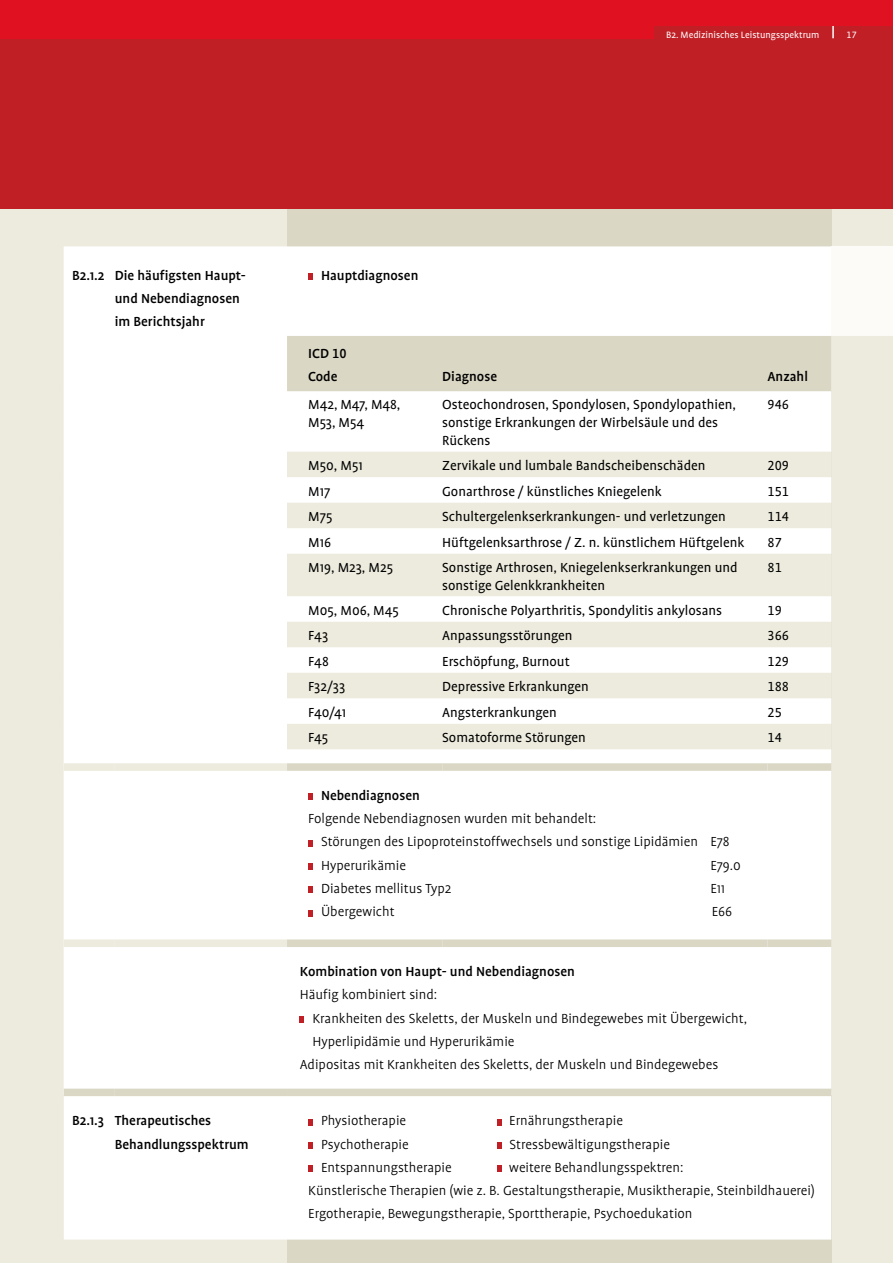
<style>
.page{position:relative;width:893px;height:1263px;background:#edebdd}
.page>*{position:absolute;margin:0;border:0;box-sizing:border-box;transform-origin:0 0}
.t1{font:300 15px/23.2px "Profile";color:#000}
.t2{font:15px/18px "Profile";color:#000}
.t3{font:500 15px/23.2px "Profile";color:#000}
.t4{font:15px "Profile NO";color:#000}
.t5{font:10.5px "Profile";color:#fff}
.t6{font:10.5px "Profile NO";color:#fff}
.s1{font-family:"Profile NO"}
</style>
<div class="page">
<div style="left:287px;top:0;width:544px;height:1263px;background:#dad7c5"></div>
<div style="left:0;top:0;width:893px;height:208px;background:#c11f26"></div>
<hr style="left:832px;top:0;width:2px;height:38px;background:#fff">
<div style="left:0;top:0;width:654px;height:38px;background:#e01222"></div>
<div style="left:549px;top:0;width:344px;height:26px;background:#e01222"></div>
<hr style="left:0;top:0;width:1px;height:1263px;background:#edebdd">
<hr style="left:0;top:0;width:1px;height:38px;background:#e01222">
<div style="left:64px;top:247px;width:767px;height:842px;background:#fff"></div>
<div style="left:831px;top:247px;width:62px;height:89px;background:#fcfbf8"></div>
<div style="left:64px;top:336px;width:767px;height:603px;background:#fff"></div>
<svg style="left:287px;top:336px;width:544px;height:413px;background:#f2f1e9"></svg>
<div style="left:287px;top:939px;width:155px;height:8px;background:#dad7c5"></div>
<div style="left:442px;top:939px;width:325px;height:8px;background:#dad7c5"></div>
<div style="left:767px;top:939px;width:64px;height:8px;background:#dad7c5"></div>
<div style="left:64px;top:939px;width:51px;height:8px;background:#edebdd"></div>
<div style="left:115px;top:939px;width:172px;height:8px;background:#edebdd"></div>
<div style="left:64px;top:763px;width:51px;height:8px;background:#edebdd"></div>
<div style="left:115px;top:763px;width:172px;height:8px;background:#edebdd"></div>
<div style="left:287px;top:763px;width:155px;height:8px;background:#dad7c5"></div>
<div style="left:442px;top:763px;width:325px;height:8px;background:#dad7c5"></div>
<div style="left:767px;top:763px;width:64px;height:8px;background:#dad7c5"></div>
<svg style="left:308px;top:273px;width:5px;height:7px"></svg>
<svg style="left:308px;top:794px;width:5px;height:6px"></svg>
<svg style="left:308px;top:840px;width:5px;height:6px"></svg>
<svg style="left:308px;top:863px;width:5px;height:7px"></svg>
<svg style="left:308px;top:887px;width:5px;height:6px"></svg>
<svg style="left:308px;top:910px;width:5px;height:6px"></svg>
<svg style="left:300px;top:1016px;width:4px;height:7px"></svg>
<div style="left:64px;top:1096px;width:767px;height:143px;background:#fff"></div>
<div style="left:64px;top:1089px;width:51px;height:7px;background:#dad7c5"></div>
<div style="left:115px;top:1089px;width:172px;height:7px;background:#dad7c5"></div>
<svg style="left:308px;top:1119px;width:5px;height:6px"></svg>
<svg style="left:497px;top:1119px;width:5px;height:6px"></svg>
<svg style="left:308px;top:1142px;width:5px;height:6px"></svg>
<svg style="left:497px;top:1142px;width:5px;height:6px"></svg>
<svg style="left:308px;top:1165px;width:5px;height:7px"></svg>
<svg style="left:497px;top:1165px;width:5px;height:7px"></svg>
<p class="t5" style="left:666px;top:29px;width:155px">B2. Medizinisches Leistungsspektrum</p>
<p class="t6" style="left:847px;top:30px;width:12px">17</p>
<p class="t3" style="left:115px;top:263px;width:133px;text-indent:-43px">B2.1.2 Die häufigsten Haupt&shy;und Nebendiagnosen im Berichtsjahr</p>
<p class="t3" style="left:321px;top:263px;width:99px">Hauptdiagnosen</p>
<p class="t3" style="left:308px;top:342px;width:40px">ICD <span class="s1">10<br></span>Code</p>
<p class="t3" style="left:442px;top:365px;width:56px">Diagnose</p>
<p class="t3" style="left:767px;top:365px;width:42px">Anzahl</p>
<p class="t2" style="left:308px;top:396px;width:93px">M42, M47, M48,<br>M53, M54</p>
<p class="t2" style="left:442px;top:396px;width:295px">Osteochondrosen, Spondylosen, Spondylopathien, sonstige Erkrankungen der Wirbelsäule und des<br>Rückens</p>
<p class="t4" style="left:767px;top:398px;width:23px">946</p>
<p class="t2" style="left:308px;top:457px;width:56px">M50, M51</p>
<p class="t2" style="left:442px;top:457px;width:265px">Zervikale und lumbale Bandscheibenschäden</p>
<p class="t4" style="left:767px;top:458px;width:23px">209</p>
<p class="t2" style="left:308px;top:482px;width:24px">M17</p>
<p class="t2" style="left:442px;top:482px;width:221px">Gonarthrose / künstliches Kniegelenk</p>
<p class="t4" style="left:767px;top:484px;width:23px">151</p>
<p class="t2" style="left:308px;top:508px;width:26px">M75</p>
<p class="t2" style="left:442px;top:508px;width:285px">Schultergelenkserkrankungen- und verletzungen</p>
<p class="t4" style="left:767px;top:510px;width:23px">114</p>
<p class="t2" style="left:308px;top:533px;width:24px">M16</p>
<p class="t2" style="left:442px;top:533px;width:304px">Hüftgelenksarthrose / Z. n. künstlichem Hüftgelenk</p>
<p class="t4" style="left:767px;top:535px;width:16px">87</p>
<p class="t2" style="left:308px;top:558px;width:86px">M19, M23, M25</p>
<p class="t2" style="left:442px;top:558px;width:297px">Sonstige Arthrosen, Kniegelenkserkrankungen und sonstige Gelenkkrankheiten</p>
<p class="t4" style="left:767px;top:560px;width:16px">81</p>
<p class="t2" style="left:308px;top:601px;width:92px">M05, M06, M45</p>
<p class="t2" style="left:442px;top:601px;width:282px">Chronische Polyarthritis, Spondylitis ankylosans</p>
<p class="t4" style="left:767px;top:603px;width:16px">19</p>
<p class="t2" style="left:308px;top:627px;width:21px">F43</p>
<p class="t2" style="left:442px;top:627px;width:132px">Anpassungsstörungen</p>
<p class="t4" style="left:767px;top:629px;width:23px">366</p>
<p class="t2" style="left:308px;top:652px;width:22px">F48</p>
<p class="t2" style="left:442px;top:652px;width:129px">Erschöpfung, Burnout</p>
<p class="t4" style="left:767px;top:654px;width:23px">129</p>
<p class="t2" style="left:308px;top:678px;width:38px">F32/33</p>
<p class="t2" style="left:442px;top:678px;width:148px">Depressive Erkrankungen</p>
<p class="t4" style="left:767px;top:680px;width:23px">188</p>
<p class="t2" style="left:308px;top:703px;width:39px">F40/41</p>
<p class="t2" style="left:442px;top:703px;width:116px">Angsterkrankungen</p>
<p class="t4" style="left:767px;top:705px;width:16px">25</p>
<p class="t2" style="left:308px;top:729px;width:21px">F45</p>
<p class="t2" style="left:442px;top:729px;width:145px">Somatoforme Störungen</p>
<p class="t4" style="left:767px;top:731px;width:16px">14</p>
<p class="t3" style="left:321px;top:784px;width:100px">Nebendiagnosen</p>
<p class="t1" style="left:321px;top:807px;width:410px;text-indent:-13px">Folgende Nebendiagnosen wurden mit behandelt:<br>Störungen des Lipoproteinstoffwechsels und sonstige Lipidämien E78<br>Hyperurikämie</p>
<p class="t1" style="left:710px;top:854px;width:32px">E79.0</p>
<p class="t1" style="left:321px;top:877px;width:132px">Diabetes mellitus Typ2</p>
<p class="t1" style="left:710px;top:877px;width:16px">E11</p>
<p class="t1" style="left:321px;top:900px;width:75px">Übergewicht</p>
<p class="t1" style="left:712px;top:900px;width:22px">E66</p>
<p class="t3" style="left:300px;top:960px;width:277px">Kombination von Haupt- und Nebendiagnosen</p>
<p class="t1" style="left:300px;top:983px;width:139px">Häufig kombiniert sind:</p>
<p class="t1" style="left:313px;top:1006px;width:436px">Krankheiten des Skeletts, der Muskeln und Bindegewebes mit Übergewicht,</p>
<p class="t1" style="left:313px;top:1030px;width:204px">Hyperlipidämie und Hyperurikämie</p>
<p class="t1" style="left:300px;top:1053px;width:420px">Adipositas mit Krankheiten des Skeletts, der Muskeln und Bindegewebes</p>
<p class="t3" style="left:115px;top:1109px;width:135px;text-indent:-43px">B2.1.3 Therapeutisches<br>Behandlungsspektrum</p>
<p class="t1" style="left:321px;top:1109px;width:87px">Physiotherapie</p>
<p class="t1" style="left:509px;top:1109px;width:115px">Ernährungstherapie</p>
<p class="t1" style="left:321px;top:1132px;width:89px">Psychotherapie</p>
<p class="t1" style="left:509px;top:1132px;width:162px">Stressbewältigungstherapie</p>
<p class="t1" style="left:321px;top:1156px;width:132px">Entspannungstherapie</p>
<p class="t1" style="left:308px;top:1156px;width:508px;text-indent:201px">weitere Behandlungsspektren:<br>Künstlerische Therapien (wie z. B. Gestaltungstherapie, Musiktherapie, Steinbildhauerei)<br>Ergotherapie, Bewegungstherapie, Sporttherapie, Psychoedukation</p>
</div>
